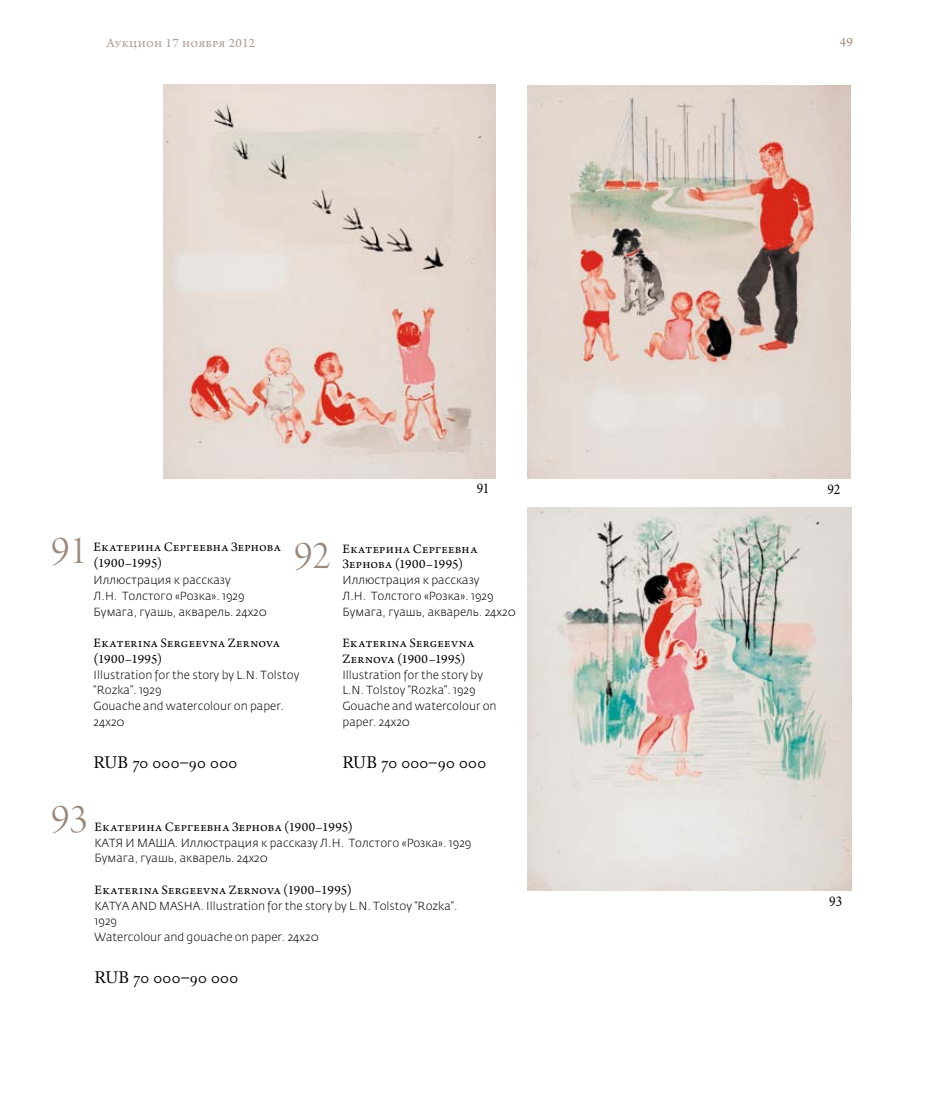
<style>
.page{position:relative;width:936px;height:1106px;background:#fff}
.page>*{position:absolute;margin:0;border:0;box-sizing:border-box;transform-origin:0 0}
.t1{font:42px "Arno Pro Light Display";color:#9a887b}
.t2{font:16.5px "Adobe Caslon Regular SC";letter-spacing:.02em;color:#000}
.t3{font:15px "Minion Pro";color:#000;scale:.9 1}
.t4{font:13.5px/15.8px "Arno Pro";letter-spacing:.03em;color:#000}
.t5{font:13.5px/15.8px "Arno Pro";letter-spacing:.125em;color:#000}
.t6{font:13.5px "Arno Pro";letter-spacing:.055em;color:#ac9c92}
.t7{font:13.5px "Arno Pro";color:#9a887b}
.t8{font:300 11.7px/15.8px "Fedra Sans Pro";color:#000}
</style>
<div class="page">
<img style="left:163px;top:85px;width:332px;height:394px">
<img style="left:527px;top:85px;width:323px;height:393px">
<img style="left:527px;top:507px;width:324px;height:383px">
<p class="t6" style="left:106px;top:35px;width:150px">Аукцион 17 ноября 2012</p>
<p class="t7" style="left:839px;top:34px;width:15px">49</p>
<p class="t3" style="left:477px;top:478px;width:15px">91</p>
<p class="t3" style="left:827px;top:479px;width:16px">92</p>
<h1 class="t1" style="left:51px;top:528px;width:38px">91</h1>
<h1 class="t1" style="left:294px;top:533px;width:38px">92</h1>
<p class="t4" style="left:94px;top:540px;width:187px">Екатерина Сергеевна Зернова (1900–1995)</p>
<p class="t8" style="left:94px;top:572px;width:175px">Иллюстрация к рассказу<br>Л.Н. Толстого «Розка». 1929<br>Бумага, гуашь, акварель. 24х20</p>
<p class="t5" style="left:94px;top:636px;width:186px">Ekaterina Sergeevna Zernova (1900–1995)</p>
<p class="t8" style="left:94px;top:666px;width:207px">Illustration for the story by L.N. Tolstoy “Rozka”. 1929<br>Gouache and watercolour on paper.<br>24x20</p>
<h2 class="t2" style="left:94px;top:752px;width:145px">RUB 70 000–90 000</h2>
<p class="t4" style="left:342px;top:541px;width:135px">Екатерина Сергеевна<br>Зернова (1900–1995)</p>
<p class="t8" style="left:342px;top:572px;width:175px">Иллюстрация к рассказу<br>Л.Н. Толстого «Розка». 1929<br>Бумага, гуашь, акварель. 24х20</p>
<p class="t5" style="left:342px;top:636px;width:131px">Ekaterina Sergeevna<br>Zernova (1900–1995)</p>
<p class="t8" style="left:342px;top:666px;width:156px">Illustration for the story by<br>L.N. Tolstoy “Rozka”. 1929<br>Gouache and watercolour on paper. 24x20</p>
<h2 class="t2" style="left:342px;top:752px;width:145px">RUB 70 000–90 000</h2>
<h1 class="t1" style="left:51px;top:795px;width:38px">93</h1>
<p class="t4" style="left:94px;top:819px;width:260px">Екатерина Сергеевна Зернова (1900–1995)</p>
<p class="t8" style="left:94px;top:834px;width:378px">КАТЯ И МАША. Иллюстрация к рассказу Л.Н. Толстого «Розка». 1929<br>Бумага, гуашь, акварель. 24х20</p>
<p class="t5" style="left:94px;top:882px;width:259px">Ekaterina Sergeevna Zernova (1900–1995)</p>
<p class="t8" style="left:94px;top:897px;width:364px">KATYA AND MASHA. Illustration for the story by L.N. Tolstoy “Rozka”.<br>1929<br>Watercolour and gouache on paper. 24x20</p>
<h2 class="t2" style="left:94px;top:968px;width:145px">RUB 70 000–90 000</h2>
<p class="t3" style="left:829px;top:891px;width:16px">93</p>
</div>
